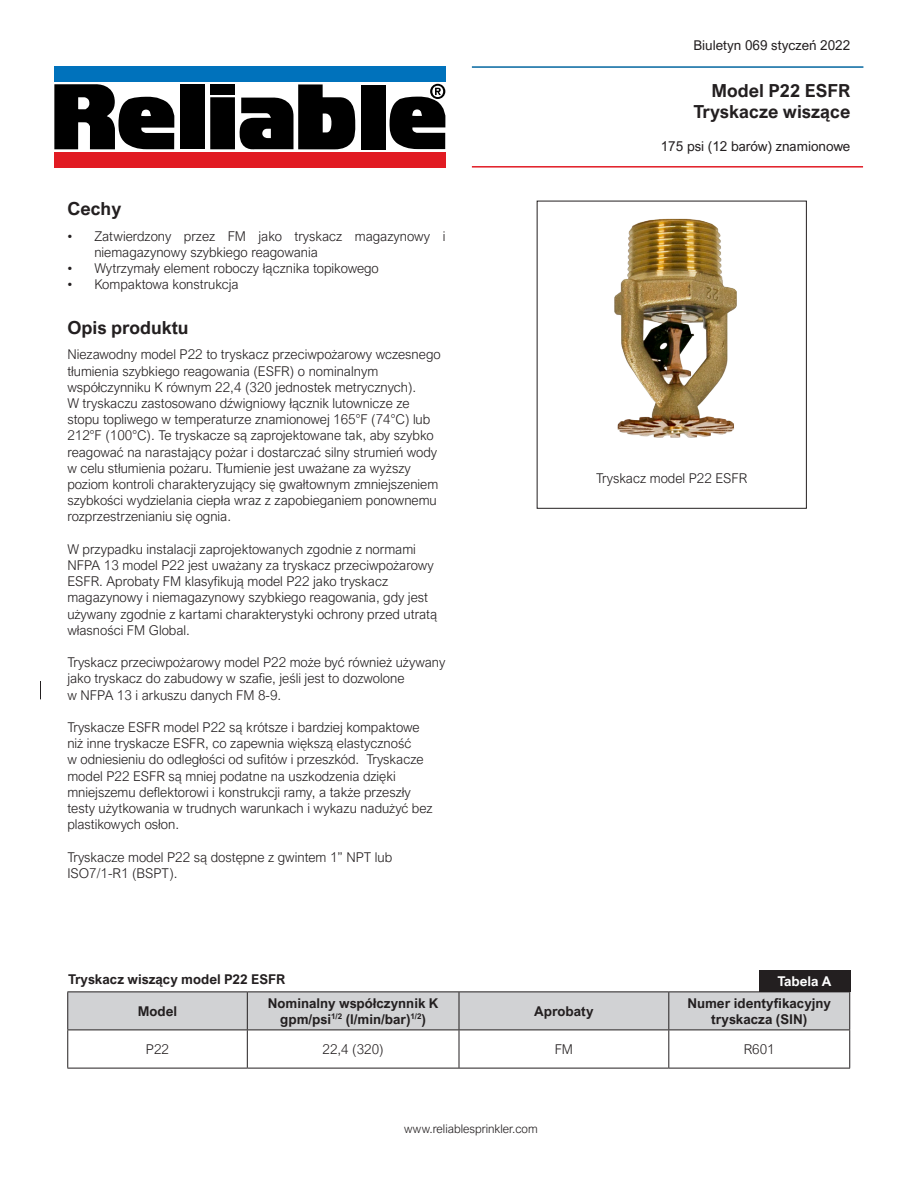
<style>
.page{position:relative;width:918px;height:1188px;background:#fff}
.page>*{position:absolute;margin:0;border:0;box-sizing:border-box;transform-origin:0 0}
.HeadingFlushLeft12{font:700 18px "Arial Nova";color:#231f20}
.Generaldesc{font:300 13.5px/16.2px "Arial Nova";color:#231f20}
.t1{font:700 13.5px/16.2px "Arial Nova";color:#231f20;text-align:center}
.t2{font:13.5px "Arial Nova";color:#231f20}
.t3{font:700 13.5px "Arial Nova";color:#fff}
.t4{font:300 12px "Arial Nova";color:#231f20}
</style>
<div class="page">
<div style="left:537px;top:201px;width:270px;height:308px;border:1px solid #231f20"></div>
<img style="left:614px;top:218px;width:123px;height:220px">
<div style="left:68px;top:993px;width:781px;height:37px;background:#d1d2d4"></div>
<hr style="left:67px;top:992px;width:180px;height:1px;background:#231f20">
<hr style="left:67px;top:992px;width:1px;height:38px;background:#231f20">
<hr style="left:247px;top:992px;width:212px;height:1px;background:#231f20">
<hr style="left:247px;top:992px;width:1px;height:38px;background:#231f20">
<hr style="left:459px;top:992px;width:210px;height:1px;background:#231f20">
<hr style="left:459px;top:992px;width:1px;height:38px;background:#231f20">
<hr style="left:669px;top:992px;width:181px;height:1px;background:#231f20">
<hr style="left:668px;top:992px;width:1px;height:38px;background:#231f20">
<hr style="left:849px;top:992px;width:1px;height:38px;background:#231f20">
<hr style="left:67px;top:1030px;width:180px;height:1px;background:#231f20">
<hr style="left:67px;top:1030px;width:1px;height:38px;background:#231f20">
<hr style="left:247px;top:1030px;width:212px;height:1px;background:#231f20">
<hr style="left:247px;top:1030px;width:1px;height:38px;background:#231f20">
<hr style="left:459px;top:1030px;width:210px;height:1px;background:#231f20">
<hr style="left:459px;top:1030px;width:1px;height:38px;background:#231f20">
<hr style="left:669px;top:1030px;width:181px;height:1px;background:#231f20">
<hr style="left:668px;top:1030px;width:1px;height:38px;background:#231f20">
<hr style="left:849px;top:1030px;width:1px;height:38px;background:#231f20">
<hr style="left:67px;top:1068px;width:180px;height:1px;background:#231f20">
<hr style="left:247px;top:1068px;width:212px;height:1px;background:#231f20">
<hr style="left:459px;top:1068px;width:210px;height:1px;background:#231f20">
<hr style="left:669px;top:1068px;width:181px;height:1px;background:#231f20">
<div style="left:759px;top:970px;width:91px;height:22px;background:#231f20"></div>
<svg style="left:40px;top:681px;width:1px;height:18px"></svg>
<hr style="left:472px;top:66px;width:391px;height:2px;background:#0467a0">
<hr style="left:472px;top:166px;width:391px;height:2px;background:#e11b24">
<svg style="left:55px;top:84px;width:119px;height:65px"></svg>
<div style="left:180px;top:84px;width:25px;height:65px;background:#000"></div>
<div style="left:210px;top:97px;width:25px;height:52px;background:#000"></div>
<div style="left:210px;top:84px;width:25px;height:10px;background:#000"></div>
<div style="left:361px;top:85px;width:24px;height:64px;background:#000"></div>
<svg style="left:239px;top:84px;width:117px;height:66px"></svg>
<svg style="left:389px;top:84px;width:56px;height:65px"></svg>
<div style="left:55px;top:152px;width:390px;height:15px;background:#e11b23"></div>
<div style="left:55px;top:66px;width:390px;height:15px;background:#0072bc"></div>
<p class="t2" style="left:693px;top:37px;width:158px">Biuletyn 069 styczeń 2022</p>
<p class="HeadingFlushLeft12" style="left:67px;top:198px;width:55px">Cechy</p>
<p class="Generaldesc" style="left:94px;top:228px;width:352px;text-indent:-27px">• Zatwierdzony przez FM jako tryskacz magazynowy i niemagazynowy szybkiego reagowania</p>
<p class="Generaldesc" style="left:67px;top:260px;width:313px">• Wytrzymały element roboczy łącznika topikowego</p>
<p class="Generaldesc" style="left:67px;top:276px;width:173px">• Kompaktowa konstrukcja</p>
<p class="HeadingFlushLeft12" style="left:67px;top:317px;width:123px">Opis produktu</p>
<p class="Generaldesc" style="left:67px;top:346px;width:375px">Niezawodny model P22 to tryskacz przeciwpożarowy wczesnego tłumienia szybkiego reagowania (ESFR) o nominalnym współczynniku K równym 22,4 (320 jednostek metrycznych).<br>W tryskaczu zastosowano dźwigniowy łącznik lutownicze ze stopu topliwego w temperaturze znamionowej 165°F (74°C) lub 212°F (100°C). Te tryskacze są zaprojektowane tak, aby szybko reagować na narastający pożar i dostarczać silny strumień wody w celu stłumienia pożaru. Tłumienie jest uważane za wyższy poziom kontroli charakteryzujący się gwałtownym zmniejszeniem szybkości wydzielania ciepła wraz z zapobieganiem ponownemu rozprzestrzenianiu się ognia.</p>
<p class="Generaldesc" style="left:67px;top:541px;width:371px">W przypadku instalacji zaprojektowanych zgodnie z normami NFPA 13 model P22 jest uważany za tryskacz przeciwpożarowy ESFR. Aprobaty FM klasyfikują model P22 jako tryskacz magazynowy i niemagazynowy szybkiego reagowania, gdy jest używany zgodnie z kartami charakterystyki ochrony przed utratą własności FM Global.</p>
<p class="Generaldesc" style="left:67px;top:654px;width:380px">Tryskacz przeciwpożarowy model P22 może być również używany jako tryskacz do zabudowy w szafie, jeśli jest to dozwolone<br>w NFPA 13 i arkuszu danych FM 8-9.</p>
<p class="Generaldesc" style="left:67px;top:719px;width:367px">Tryskacze ESFR model P22 są krótsze i bardziej kompaktowe niż inne tryskacze ESFR, co zapewnia większą elastyczność<br>w odniesieniu do odległości od sufitów i przeszkód. Tryskacze model P22 ESFR są mniej podatne na uszkodzenia dzięki mniejszemu deflektorowi i konstrukcji ramy, a także przeszły testy użytkowania w trudnych warunkach i wykazu nadużyć bez plastikowych osłon.</p>
<p class="Generaldesc" style="left:67px;top:849px;width:326px">Tryskacze model P22 są dostępne z gwintem 1” NPT lub<br>ISO7/1-R1 (BSPT).</p>
<p class="HeadingFlushLeft12" style="left:712px;top:80px;width:140px">Model P22 ESFR</p>
<p class="HeadingFlushLeft12" style="left:693px;top:101px;width:158px">Tryskacze wiszące</p>
<p class="t2" style="left:661px;top:138px;width:191px">175 psi (12 barów) znamionowe</p>
<p class="Generaldesc" style="left:596px;top:471px;width:153px">Tryskacz model P22 ESFR</p>
<p class="t1" style="left:68px;top:971px;width:219px">Tryskacz wiszący model P22 ESFR</p>
<p class="t3" style="left:777px;top:974px;width:56px">Tabela A</p>
<p class="t1" style="left:138px;top:1003px;width:41px">Model</p>
<p class="t1" style="left:268px;top:995px;width:172px">Nominalny współczynnik K</p>
<p class="t1" style="left:280px;top:1011px;width:147px">gpm/psi<sup>1/2</sup> (l/min/bar)<sup>1/2</sup>)</p>
<p class="t1" style="left:534px;top:1003px;width:61px">Aprobaty</p>
<p class="t1" style="left:687px;top:995px;width:145px">Numer identyfikacyjny tryskacza (SIN)</p>
<p class="Generaldesc" style="left:146px;top:1041px;width:25px">P22</p>
<p class="Generaldesc" style="left:322px;top:1041px;width:63px">22,4 (320)</p>
<p class="Generaldesc" style="left:555px;top:1041px;width:20px">FM</p>
<p class="Generaldesc" style="left:744px;top:1041px;width:33px">R601</p>
<p class="t4" style="left:404px;top:1122px;width:135px">www.reliablesprinkler.com</p>
</div>
